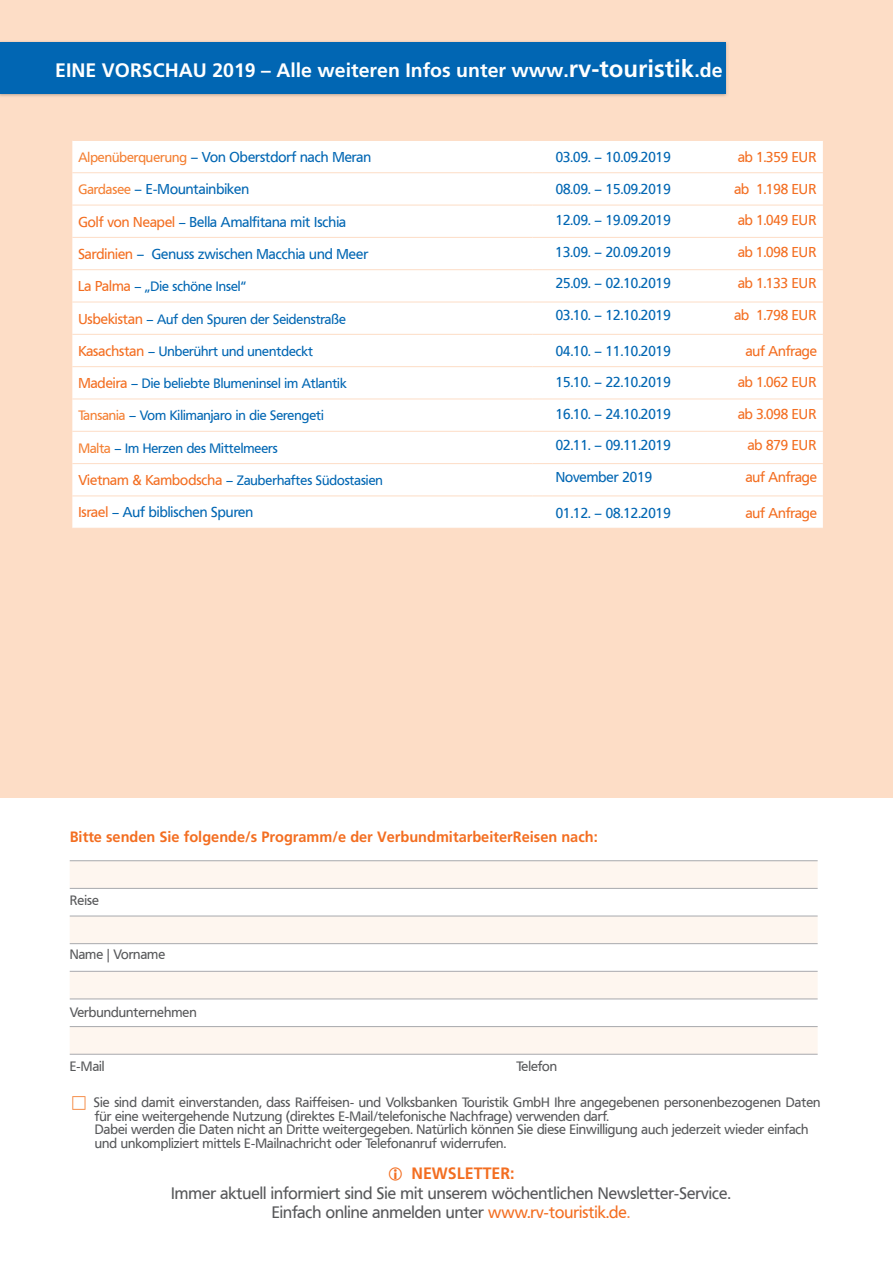
<style>
.page{position:relative;width:893px;height:1263px;background:#fff}
.page>*{position:absolute;margin:0;border:0;box-sizing:border-box;transform-origin:0 0}
.t1{font:700 19.5px "Frutiger";color:#fff}
.t2{font:16.5px/19.8px "Frutiger BSK";color:#57585a;text-align:center}
.t3{font:700 16.5px "Frutiger";color:#f36e21}
.t4{font:700 15px "Frutiger";color:#f36e21}
.t5{font:14.25px "Frutiger BSK";color:#0166b3}
.t6{font:14.25px "Frutiger BSK";letter-spacing:-.01em;color:#f36e21}
.t7{font:13.5px/13.5px "Frutiger BSK";color:#57585a}
.t8{font:13.5px "Frutiger BSK";color:#0166b3}
.s1{font-size:24px}
.s2{font-size:13.5px;color:#f47f32}
.s3{color:#f36e21}
.s4{font-size:13.5px}
.s5{font-size:14.25px;color:#f36e21}
.s6{color:#f47f32}
.s7{color:#f68945}
</style>
<div class="page">
<div style="left:0;top:0;width:893px;height:797px;background:#fdddc6"></div>
<img style="left:0;top:41px;width:727px;height:56px">
<div style="left:0;top:42px;width:725px;height:51px;background:#0166b3"></div>
<svg style="left:70px;top:861px;width:748px;height:193px;fill:#fef6ef"></svg>
<hr style="left:70px;top:860px;width:748px;height:1px;background:#a8a9ad">
<hr style="left:70px;top:888px;width:748px;height:1px;background:#a8a9ad">
<hr style="left:70px;top:916px;width:748px;height:1px;background:#a8a9ad">
<hr style="left:70px;top:943px;width:748px;height:1px;background:#a8a9ad">
<hr style="left:70px;top:971px;width:748px;height:1px;background:#a8a9ad">
<hr style="left:70px;top:999px;width:748px;height:1px;background:#a8a9ad">
<hr style="left:70px;top:1026px;width:748px;height:1px;background:#a8a9ad">
<hr style="left:70px;top:1054px;width:748px;height:1px;background:#a8a9ad">
<div style="left:72px;top:141px;width:751px;height:387px;background:#fff"></div>
<hr style="left:72px;top:172px;width:461px;height:1px;background:#fdddc6">
<hr style="left:533px;top:172px;width:174px;height:1px;background:#fdddc6">
<hr style="left:707px;top:172px;width:116px;height:1px;background:#fdddc6">
<hr style="left:72px;top:205px;width:461px;height:1px;background:#fdddc6">
<hr style="left:533px;top:205px;width:174px;height:1px;background:#fdddc6">
<hr style="left:707px;top:205px;width:116px;height:1px;background:#fdddc6">
<hr style="left:72px;top:237px;width:461px;height:1px;background:#fdddc6">
<hr style="left:533px;top:237px;width:174px;height:1px;background:#fdddc6">
<hr style="left:707px;top:237px;width:116px;height:1px;background:#fdddc6">
<hr style="left:72px;top:269px;width:461px;height:1px;background:#fdddc6">
<hr style="left:533px;top:269px;width:174px;height:1px;background:#fdddc6">
<hr style="left:707px;top:269px;width:116px;height:1px;background:#fdddc6">
<hr style="left:72px;top:302px;width:461px;height:1px;background:#fdddc6">
<hr style="left:533px;top:302px;width:174px;height:1px;background:#fdddc6">
<hr style="left:707px;top:302px;width:116px;height:1px;background:#fdddc6">
<hr style="left:72px;top:334px;width:461px;height:1px;background:#fdddc6">
<hr style="left:533px;top:334px;width:174px;height:1px;background:#fdddc6">
<hr style="left:707px;top:334px;width:116px;height:1px;background:#fdddc6">
<hr style="left:72px;top:366px;width:461px;height:1px;background:#fdddc6">
<hr style="left:533px;top:366px;width:174px;height:1px;background:#fdddc6">
<hr style="left:707px;top:366px;width:116px;height:1px;background:#fdddc6">
<hr style="left:72px;top:399px;width:461px;height:1px;background:#fdddc6">
<hr style="left:533px;top:399px;width:174px;height:1px;background:#fdddc6">
<hr style="left:707px;top:399px;width:116px;height:1px;background:#fdddc6">
<hr style="left:72px;top:431px;width:461px;height:1px;background:#fdddc6">
<hr style="left:533px;top:431px;width:174px;height:1px;background:#fdddc6">
<hr style="left:707px;top:431px;width:116px;height:1px;background:#fdddc6">
<hr style="left:72px;top:463px;width:461px;height:1px;background:#fdddc6">
<hr style="left:533px;top:463px;width:174px;height:1px;background:#fdddc6">
<hr style="left:707px;top:463px;width:116px;height:1px;background:#fdddc6">
<hr style="left:72px;top:496px;width:461px;height:1px;background:#fdddc6">
<hr style="left:533px;top:496px;width:174px;height:1px;background:#fdddc6">
<hr style="left:707px;top:496px;width:116px;height:1px;background:#fdddc6">
<h1 class="t1" style="left:55px;top:59px;width:669px">EINE VORSCHAU 2019 – Alle weiteren Infos unter www.<span class="s1">rv-touristik</span>.de</h1>
<p class="t5" style="left:78px;top:149px;width:294px"><span class="s2">Alpenüberquerung</span> – Von Oberstdorf nach Meran</p>
<p class="t5" style="left:556px;top:149px;width:117px">03.09. – 10.09.2019</p>
<p class="t6" style="left:738px;top:149px;width:80px">ab 1.359 EUR</p>
<p class="t5" style="left:78px;top:181px;width:172px"><span class="s2">Gardasee</span> – E-Mountainbiken</p>
<p class="t5" style="left:556px;top:180px;width:117px">08.09. – 15.09.2019</p>
<p class="t6" style="left:734px;top:180px;width:84px">ab 1.198 EUR</p>
<p class="t5" style="left:78px;top:213px;width:269px"><span class="s3">Golf von Neapel</span> <span class="s4">–</span> Bella Amalfitana mit Ischia</p>
<p class="t5" style="left:556px;top:212px;width:117px">12.09. – 19.09.2019</p>
<p class="t6" style="left:738px;top:212px;width:80px">ab 1.049 EUR</p>
<p class="t5" style="left:78px;top:246px;width:291px"><span class="s3">Sardinien</span> – Genuss zwischen Macchia und Meer</p>
<p class="t5" style="left:556px;top:243px;width:117px">13.09. – 20.09.2019</p>
<p class="t6" style="left:738px;top:243px;width:80px">ab 1.098 EUR</p>
<p class="t8" style="left:78px;top:279px;width:169px"><span class="s5">La Palma</span> – „Die schöne Insel“</p>
<p class="t5" style="left:556px;top:275px;width:117px">25.09. – 02.10.2019</p>
<p class="t6" style="left:738px;top:275px;width:80px">ab 1.133 EUR</p>
<p class="t8" style="left:78px;top:311px;width:269px"><span class="s5">Usbekistan</span> – Auf den Spuren der Seidenstraße</p>
<p class="t5" style="left:556px;top:306px;width:117px">03.10. – 12.10.2019</p>
<p class="t6" style="left:734px;top:306px;width:84px">ab 1.798 EUR</p>
<p class="t8" style="left:78px;top:343px;width:236px"><span class="s5">Kasachstan</span> – Unberührt und unentdeckt</p>
<p class="t5" style="left:556px;top:342px;width:117px">04.10. – 11.10.2019</p>
<p class="t6" style="left:746px;top:342px;width:73px">auf Anfrage</p>
<p class="t8" style="left:78px;top:376px;width:270px"><span class="s5">Madeira</span> – Die beliebte Blumeninsel im Atlantik</p>
<p class="t5" style="left:556px;top:374px;width:117px">15.10. – 22.10.2019</p>
<p class="t6" style="left:738px;top:374px;width:80px">ab 1.062 EUR</p>
<p class="t8" style="left:78px;top:408px;width:247px"><span class="s6">Tansania</span> – Vom Kilimanjaro in die Serengeti</p>
<p class="t5" style="left:556px;top:405px;width:117px">16.10. – 24.10.2019</p>
<p class="t6" style="left:738px;top:405px;width:80px">ab 3.098 EUR</p>
<p class="t8" style="left:78px;top:440px;width:201px"><span class="s6">Malta</span> – Im Herzen des Mittelmeers</p>
<p class="t5" style="left:556px;top:437px;width:117px">02.11. – 09.11.2019</p>
<p class="t6" style="left:748px;top:437px;width:71px">ab 879 EUR</p>
<p class="t8" style="left:78px;top:472px;width:306px"><span class="s5">Vietnam &amp; Kambodscha</span> – Zauberhaftes Südostasien</p>
<p class="t5" style="left:556px;top:468px;width:98px">November 2019</p>
<p class="t6" style="left:746px;top:468px;width:73px">auf Anfrage</p>
<p class="t5" style="left:78px;top:504px;width:176px"><span class="s3">Israel</span> <span class="s4">–</span> Auf biblischen Spuren</p>
<p class="t5" style="left:556px;top:504px;width:117px">01.12. – 08.12.2019</p>
<p class="t6" style="left:746px;top:504px;width:73px">auf Anfrage</p>
<p class="t4" style="left:70px;top:827px;width:529px">Bitte senden Sie folgende/s Programm/e der VerbundmitarbeiterReisen nach:</p>
<p class="t7" style="left:70px;top:893px;width:31px">Reise</p>
<p class="t7" style="left:70px;top:947px;width:97px">Name | Vorname</p>
<p class="t7" style="left:70px;top:1006px;width:129px">Verbundunternehmen</p>
<p class="t7" style="left:70px;top:1060px;width:36px">E-Mail</p>
<p class="t7" style="left:516px;top:1060px;width:42px">Telefon</p>
<p class="t7" style="left:94px;top:1096px;width:728px">Sie sind damit einverstanden, dass Raiffeisen- und Volksbanken Touristik GmbH Ihre angegebenen personenbezogenen Daten für eine weitergehende Nutzung (direktes E-Mail/telefonische Nachfrage) verwenden darf.<br>Dabei werden die Daten nicht an Dritte weitergegeben. Natürlich können Sie diese Einwilligung auch jederzeit wieder einfach und unkompliziert mittels E-Mailnachricht oder Telefonanruf widerrufen.</p>
<p class="t3" style="left:411px;top:1163px;width:105px">NEWSLETTER:</p>
<p class="t2" style="left:171px;top:1183px;width:561px">Immer aktuell informiert sind Sie mit unserem wöchentlichen Newsletter-Service.<br>Einfach online anmelden unter <span class="s3">www.rv-touristik.de</span><span class="s7">.</span></p>
</div>
